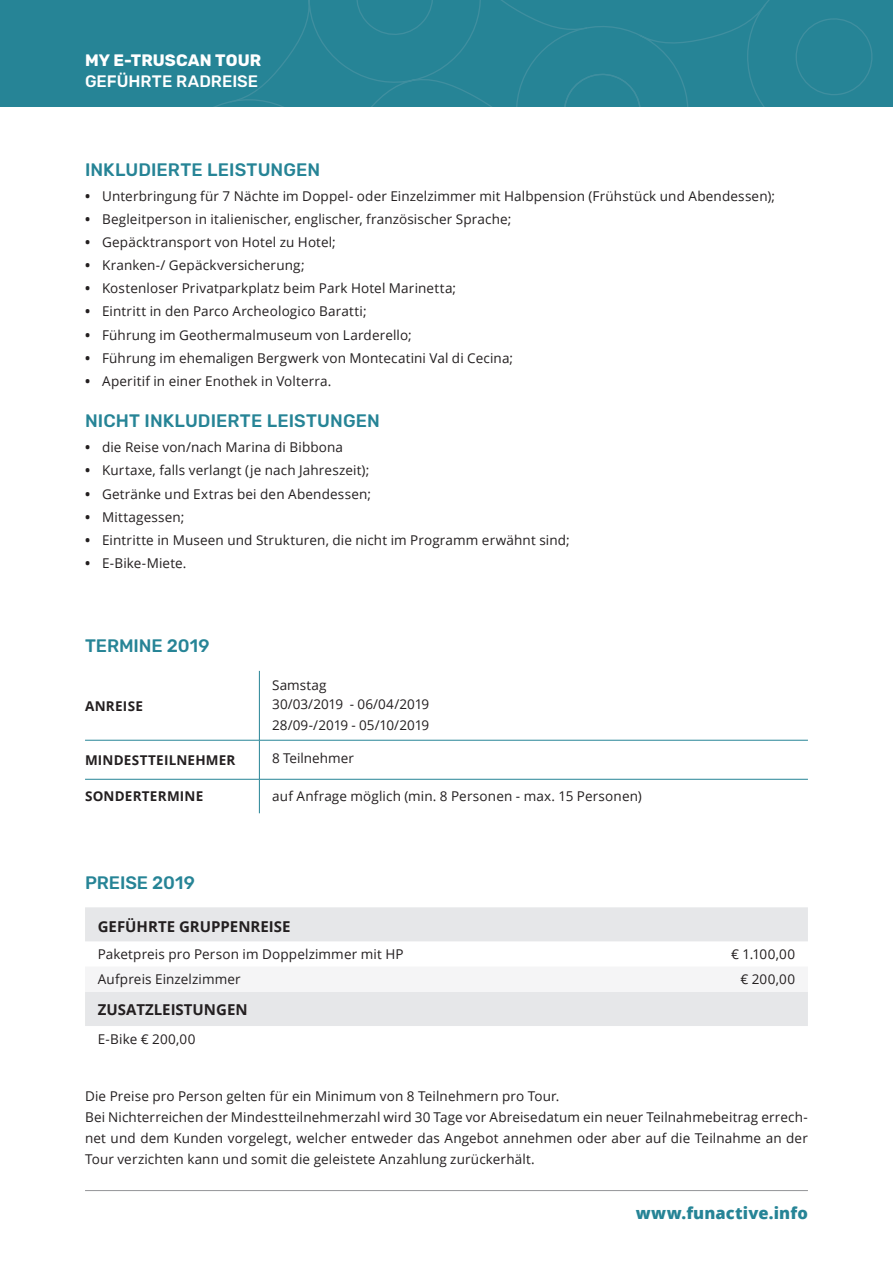
<style>
.page{position:relative;width:893px;height:1263px;background:#fff}
.page>*{position:absolute;margin:0;border:0;box-sizing:border-box;transform-origin:0 0}
.t1{font:500 18px "Rubik";letter-spacing:.005em;color:#268496}
.t2{font:800 16.5px "Open Sans";letter-spacing:.01em;color:#268496}
.t3{font:500 16.5px "Rubik";color:#fff}
.t4{font:700 16.5px "Rubik";letter-spacing:.005em;color:#fff}
.t5{font:700 15px "Open Sans";color:#231f20}
.t6{font:13.5px/21px "Open Sans";letter-spacing:.01em;color:#231f20}
.t7{font:700 13.5px "Open Sans";letter-spacing:.02em;color:#231f20}
.t8{font:13.5px "Open Sans";letter-spacing:-.01em;color:#231f20}
.s1{font-weight:700}
</style>
<div class="page">
<div style="left:0;top:0;width:893px;height:106px;background:#268496"></div>
<svg style="left:216px;top:0;width:657px;height:106px"></svg>
<hr style="left:85px;top:1190px;width:723px;height:1px;background:#939598">
<hr style="left:259px;top:671px;width:1px;height:69px;background:#268496">
<hr style="left:85px;top:740px;width:174px;height:1px;background:#268496">
<hr style="left:259px;top:740px;width:549px;height:1px;background:#268496">
<hr style="left:259px;top:740px;width:1px;height:39px;background:#268496">
<hr style="left:85px;top:779px;width:174px;height:1px;background:#268496">
<hr style="left:259px;top:779px;width:549px;height:1px;background:#268496">
<hr style="left:259px;top:779px;width:1px;height:34px;background:#268496">
<svg style="left:85px;top:907px;width:723px;height:119px;fill:#e6e7e9"></svg>
<div style="left:85px;top:966px;width:723px;height:26px;background:#f5f5f6"></div>
<p class="t4" style="left:85px;top:51px;width:178px">MY E-TRUSCAN TOUR</p>
<p class="t3" style="left:85px;top:72px;width:173px">GEFÜHRTE RADREISE</p>
<h1 class="t1" style="left:85px;top:159px;width:133px">INKLUDIERTE LEIS</h1>
<h1 class="t1" style="left:247px;top:159px;width:25px">TUNGEN</h1>
<p class="t6" style="left:85px;top:185px;width:691px"><span class="s1">•</span> Unterbringung für 7 Nächte im Doppel- oder Einzelzimmer mit Halbpension (Frühstück und Abendessen);</p>
<p class="t6" style="left:85px;top:208px;width:428px"><span class="s1">•</span> Begleitperson in italienischer, englischer, französischer Sprache;</p>
<p class="t6" style="left:85px;top:231px;width:252px"><span class="s1">•</span> Gepäcktransport von Hotel zu Hotel;</p>
<p class="t6" style="left:85px;top:254px;width:221px"><span class="s1">•</span> Kranken-/ Gepäckversicherung;</p>
<p class="t6" style="left:85px;top:278px;width:373px"><span class="s1">•</span> Kostenloser Privatparkplatz beim Park Hotel Marinetta;</p>
<p class="t6" style="left:85px;top:301px;width:283px"><span class="s1">•</span> Eintritt in den Parco Archeologico Baratti;</p>
<p class="t6" style="left:85px;top:324px;width:328px"><span class="s1">•</span> Führung im Geothermalmuseum von Larderello;</p>
<p class="t6" style="left:85px;top:347px;width:430px"><span class="s1">•</span> Führung im ehemaligen Bergwerk von Montecatini Val di Cecina;</p>
<p class="t6" style="left:85px;top:370px;width:248px"><span class="s1">•</span> Aperitif in einer Enothek in Volterra.</p>
<h1 class="t1" style="left:85px;top:410px;width:192px">NICHT INKLUDIERTE LEIS</h1>
<h1 class="t1" style="left:306px;top:410px;width:25px">TUNGEN</h1>
<p class="t6" style="left:85px;top:436px;width:260px"><span class="s1">•</span> die Reise von/nach Marina di Bibbona</p>
<p class="t6" style="left:85px;top:460px;width:286px"><span class="s1">•</span> Kurtaxe, falls verlangt (je nach Jahreszeit);</p>
<p class="t6" style="left:85px;top:483px;width:287px"><span class="s1">•</span> Getränke und Extras bei den Abendessen;</p>
<p class="t6" style="left:85px;top:506px;width:101px"><span class="s1">•</span> Mittagessen;</p>
<p class="t6" style="left:85px;top:529px;width:486px"><span class="s1">•</span> Eintritte in Museen und Strukturen, die nicht im Programm erwähnt sind;</p>
<p class="t6" style="left:85px;top:552px;width:103px"><span class="s1">•</span> E-Bike-Miete.</p>
<h1 class="t1" style="left:85px;top:635px;width:13px">TER</h1>
<h1 class="t1" style="left:119px;top:635px;width:25px">MINE</h1>
<h1 class="t1" style="left:167px;top:635px;width:44px">2019</h1>
<p class="t7" style="left:85px;top:696px;width:59px">ANREISE</p>
<p class="t6" style="left:272px;top:675px;width:159px;line-height:19.5px">Samstag<br>30/03/2019 - 06/04/2019</p>
<p class="t8" style="left:272px;top:716px;width:159px">28/09-/2019 - 05/10/2019</p>
<p class="t7" style="left:85px;top:750px;width:152px">MINDESTTEILNEHMER</p>
<p class="t6" style="left:272px;top:748px;width:83px">8 Teilnehmer</p>
<p class="t7" style="left:85px;top:787px;width:29px">SONDERTERMINE</p>
<p class="t6" style="left:272px;top:786px;width:371px">auf Anfrage möglich (min. 8 Personen - max. 15 Personen)</p>
<h1 class="t1" style="left:85px;top:872px;width:23px">PREISE</h1>
<h1 class="t1" style="left:152px;top:872px;width:44px">2019</h1>
<p class="t5" style="left:98px;top:916px;width:194px">GEFÜHRTE GRUPPENREISE</p>
<p class="t6" style="left:98px;top:943px;width:307px">Paketpreis pro Person im Doppelzimmer mit HP</p>
<p class="t6" style="left:731px;top:943px;width:66px">€ 1.100,00</p>
<p class="t6" style="left:98px;top:969px;width:144px">Aufpreis Einzelzimmer</p>
<p class="t6" style="left:740px;top:969px;width:56px">€ 200,00</p>
<p class="t5" style="left:98px;top:999px;width:151px">ZUSATZLEISTUNGEN</p>
<p class="t6" style="left:98px;top:1028px;width:99px">E-Bike € 200,00</p>
<p class="t6" style="left:85px;top:1085px;width:724px">Die Preise pro Person gelten für ein Minimum von 8 Teilnehmern pro Tour.<br>Bei Nichterreichen der Mindestteilnehmerzahl wird 30 Tage vor Abreisedatum ein neuer Teilnahmebeitrag errech&shy;net und dem Kunden vorgelegt, welcher entweder das Angebot annehmen oder aber auf die Teilnahme an der Tour verzichten kann und somit die geleistete Anzahlung zurückerhält.</p>
<p class="t2" style="left:636px;top:1200px;width:174px">www.funactive.info</p>
</div>
